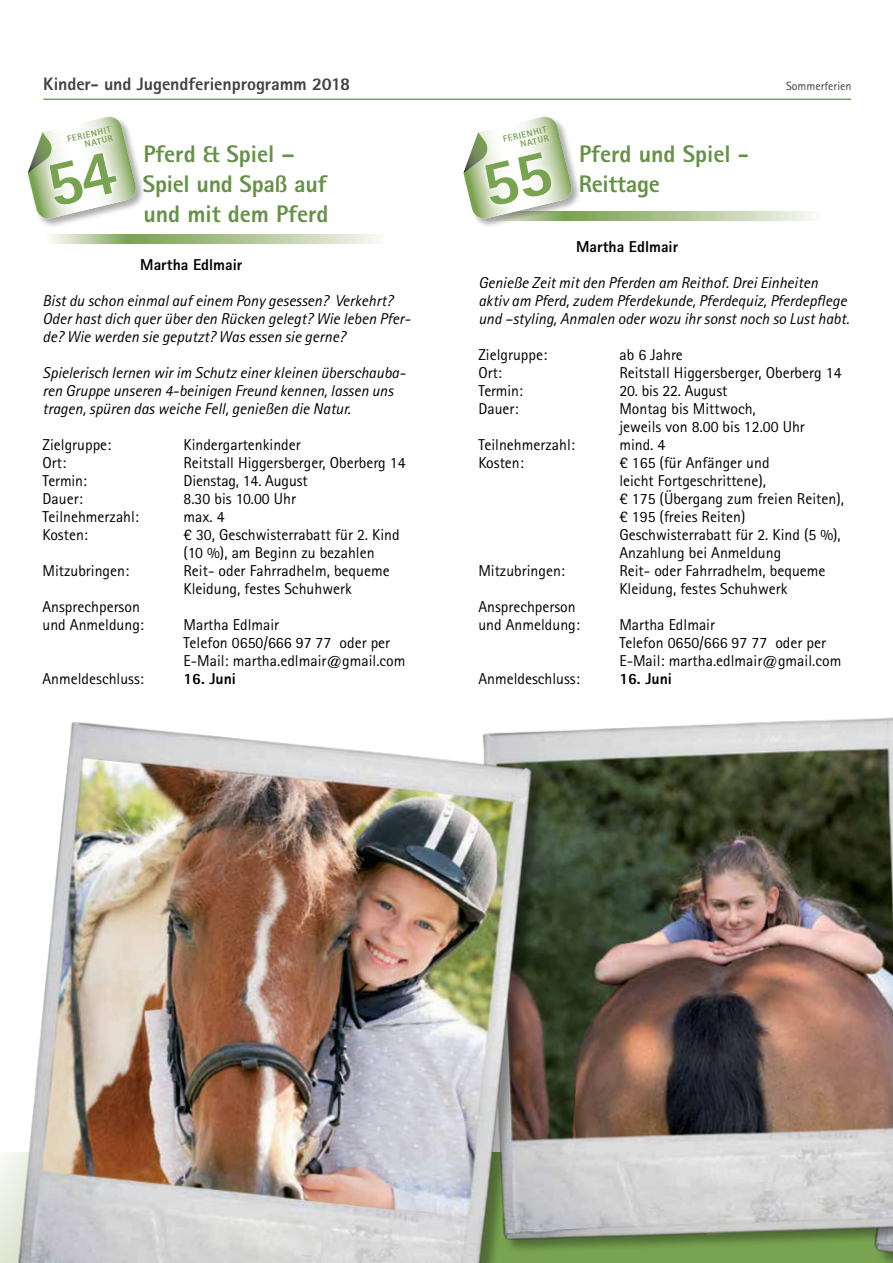
<style>
.page{position:relative;width:893px;height:1263px;background:#fff}
.page>*{position:absolute;margin:0;border:0;box-sizing:border-box;transform-origin:0 0}
.t1{font:800 24px/30px "Rotis Sans Serif Pro";color:#659146}
.t2{font:800 18px "Rotis Sans Serif Pro";letter-spacing:-.005em;color:#414042}
.t3{font:15.75px/18px "Rotis Sans Serif Pro";color:#000}
.t4{font:italic 15.75px/18px "Rotis Sans Serif Pro";color:#000}
.t5{font:800 15.75px "Rotis Sans Serif Pro";color:#000}
.t6{font:12px "Rotis Sans Serif Pro";color:#414042}
.t7{font:800 9px/9px "Rotis Sans Serif Pro";color:#78a350;text-align:right}
</style>
<div class="page">
<hr style="left:43px;top:99px;width:808px;height:1px;background:#78a350">
<svg style="left:581px;top:211px;width:232px;height:10px;background:#bacca2"></svg>
<img style="left:552px;top:717px;width:341px;height:542px">
<svg style="left:52px;top:234px;width:325px;height:10px;background:#b7ca9f"></svg>
<div style="left:27px;top:116px;width:119px;height:112px;background:#000;opacity:.33"></div>
<div style="left:462px;top:116px;width:119px;height:112px;background:#000;opacity:.33"></div>
<img style="left:0;top:722px;width:552px;height:541px">
<svg style="left:28px;top:116px;width:109px;height:104px"></svg>
<svg style="left:463px;top:116px;width:110px;height:104px"></svg>
<p class="t2" style="left:43px;top:72px;width:308px">Kinder- und Jugendferienprogramm 2018</p>
<p class="t6" style="left:786px;top:79px;width:67px">Sommerferien</p>
<p class="t7" style="left:66px;top:135px;width:46px;rotate:-13deg">FERIENHIT<br>NATUR</p>
<h1 class="t1" style="left:143px;top:139px;width:187px">Pferd &amp; Spiel –<br>Spiel und Spaß auf und mit dem Pferd</h1>
<p class="t5" style="left:140px;top:255px;width:104px">Martha Edlmair</p>
<p class="t4" style="left:43px;top:292px;width:370px">Bist du schon einmal auf einem Pony gesessen? Verkehrt?<br>Oder hast dich quer über den Rücken gelegt? Wie leben Pfer&shy;de? Wie werden sie geputzt? Was essen sie gerne?</p>
<p class="t4" style="left:43px;top:364px;width:365px">Spielerisch lernen wir im Schutz einer kleinen überschauba&shy;ren Gruppe unseren 4-beinigen Freund kennen, lassen uns tragen, spüren das weiche Fell, genießen die Natur.</p>
<p class="t3" style="left:43px;top:436px;width:70px">Zielgruppe:</p>
<p class="t3" style="left:184px;top:436px;width:119px">Kindergartenkinder</p>
<p class="t3" style="left:43px;top:454px;width:25px">Ort:</p>
<p class="t3" style="left:184px;top:454px;width:224px">Reitstall Higgersberger, Oberberg 14</p>
<p class="t3" style="left:43px;top:472px;width:46px">Termin:</p>
<p class="t3" style="left:184px;top:472px;width:126px">Dienstag, 14. August</p>
<p class="t3" style="left:43px;top:490px;width:42px">Dauer:</p>
<p class="t3" style="left:184px;top:490px;width:114px">8.30 bis 10.00 Uhr</p>
<p class="t3" style="left:43px;top:508px;width:98px">Teilnehmerzahl:</p>
<p class="t3" style="left:184px;top:508px;width:43px">max. 4</p>
<p class="t3" style="left:43px;top:526px;width:47px">Kosten:</p>
<p class="t3" style="left:184px;top:526px;width:218px">€ 30, Geschwisterrabatt für 2. Kind (10 %), am Beginn zu bezahlen</p>
<p class="t3" style="left:43px;top:562px;width:88px">Mitzubringen:</p>
<p class="t3" style="left:184px;top:562px;width:208px">Reit- oder Fahrradhelm, bequeme<br>Kleidung, festes Schuhwerk</p>
<p class="t3" style="left:43px;top:598px;width:103px">Ansprechperson und Anmeldung:</p>
<p class="t3" style="left:184px;top:616px;width:223px">Martha Edlmair<br>Telefon 0650/666 97 77 oder per<br>E-Mail: martha.edlmair@gmail.com</p>
<p class="t3" style="left:43px;top:670px;width:103px">Anmeldeschluss:</p>
<p class="t5" style="left:184px;top:669px;width:54px">16. Juni</p>
<p class="t7" style="left:502px;top:135px;width:46px;rotate:-13deg">FERIENHIT<br>NATUR</p>
<h1 class="t1" style="left:579px;top:139px;width:172px">Pferd und Spiel -<br>Reittage</h1>
<p class="t5" style="left:576px;top:237px;width:104px">Martha Edlmair</p>
<p class="t4" style="left:478px;top:274px;width:372px">Genieße Zeit mit den Pferden am Reithof. Drei Einheiten aktiv am Pferd, zudem Pferdekunde, Pferdequiz, Pferdepflege und –styling, Anmalen oder wozu ihr sonst noch so Lust habt.</p>
<p class="t3" style="left:478px;top:346px;width:70px">Zielgruppe:</p>
<p class="t3" style="left:619px;top:346px;width:65px">ab 6 Jahre</p>
<p class="t3" style="left:478px;top:364px;width:25px">Ort:</p>
<p class="t3" style="left:619px;top:364px;width:224px">Reitstall Higgersberger, Oberberg 14</p>
<p class="t3" style="left:478px;top:382px;width:46px">Termin:</p>
<p class="t3" style="left:619px;top:382px;width:109px">20. bis 22. August</p>
<p class="t3" style="left:478px;top:400px;width:42px">Dauer:</p>
<p class="t3" style="left:619px;top:400px;width:187px">Montag bis Mittwoch,<br>jeweils von 8.00 bis 12.00 Uhr</p>
<p class="t3" style="left:478px;top:436px;width:98px">Teilnehmerzahl:</p>
<p class="t3" style="left:619px;top:436px;width:48px">mind. 4</p>
<p class="t3" style="left:478px;top:454px;width:47px">Kosten:</p>
<p class="t3" style="left:619px;top:454px;width:226px">€ 165 (für Anfänger und<br>leicht Fortgeschrittene),<br>€ 175 (Übergang zum freien Reiten), € 195 (freies Reiten)<br>Geschwisterrabatt für 2. Kind (5 %),<br>Anzahlung bei Anmeldung</p>
<p class="t3" style="left:478px;top:562px;width:88px">Mitzubringen:</p>
<p class="t3" style="left:619px;top:562px;width:208px">Reit- oder Fahrradhelm, bequeme<br>Kleidung, festes Schuhwerk</p>
<p class="t3" style="left:478px;top:598px;width:103px">Ansprechperson und Anmeldung:</p>
<p class="t3" style="left:619px;top:616px;width:223px">Martha Edlmair<br>Telefon 0650/666 97 77 oder per<br>E-Mail: martha.edlmair@gmail.com</p>
<p class="t3" style="left:478px;top:670px;width:103px">Anmeldeschluss:</p>
<p class="t5" style="left:619px;top:669px;width:54px">16. Juni</p>
</div>
